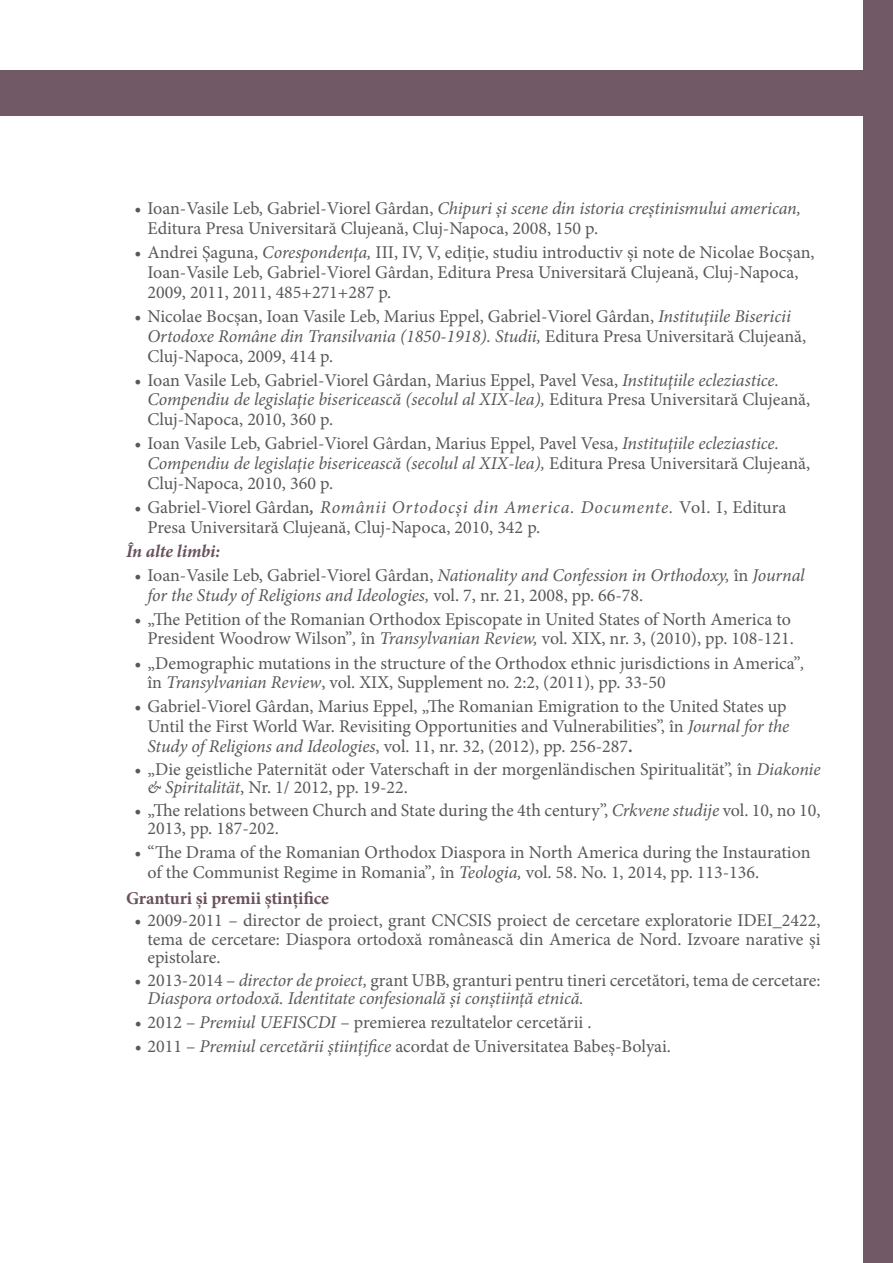
<style>
.page{position:relative;width:893px;height:1263px;background:#fff}
.page>*{position:absolute;margin:0;border:0;box-sizing:border-box;transform-origin:0 0}
.t1{font:18px/19.8px "Minion Pro";color:#57585a}
.t2{font:italic 18px/19.8px "Minion Pro";letter-spacing:-.01em;color:#57585a}
.t3{font:700 18px "Minion Pro";letter-spacing:-.015em;color:#69515d}
.t4{font:italic 700 18px "Minion Pro";letter-spacing:-.01em;color:#69515d}
.s1{font-style:italic}
.s2{font-weight:700;font-style:italic}
.s3{font-style:normal}
.s4{font-weight:700}
</style>
<div class="page">
<div style="left:863px;top:0;width:30px;height:1263px;background:#715a65"></div>
<div style="left:0;top:70px;width:893px;height:46px;background:#715a65"></div>
<p class="t1" style="left:147px;top:199px;width:655px;text-indent:-13px">• Ioan-Vasile Leb, Gabriel-Viorel Gârdan, <span class="s1">Chipuri şi scene din istoria creştinismului american,<br></span>Editura Presa Universitară Clujeană, Cluj-Napoca, 2008, 150 p.</p>
<p class="t1" style="left:147px;top:243px;width:669px;text-indent:-13px">• Andrei Şaguna, <span class="s1">Corespondenţa,</span> III, IV, V, ediţie, studiu introductiv şi note de Nicolae Bocşan,<br>Ioan-Vasile Leb, Gabriel-Viorel Gârdan, Editura Presa Universitară Clujeană, Cluj-Napoca,<br>2009, 2011, 2011, 485+271+287 p.</p>
<p class="t1" style="left:147px;top:306px;width:660px;text-indent:-13px">• Nicolae Bocşan, Ioan Vasile Leb, Marius Eppel, Gabriel-Viorel Gârdan, <span class="s1">Instituţiile Bisericii<br>Ortodoxe Române din Transilvania (1850-1918). Studii,</span> Editura Presa Universitară Clujeană,<br>Cluj-Napoca, 2009, 414 p.</p>
<p class="t1" style="left:147px;top:370px;width:664px;text-indent:-13px">• Ioan Vasile Leb, Gabriel-Viorel Gârdan, Marius Eppel, Pavel Vesa, <span class="s1">Instituţiile ecleziastice.<br>Compendiu de legislaţie bisericească (secolul al XIX-lea),</span> Editura Presa Universitară Clujeană,<br>Cluj-Napoca, 2010, 360 p.</p>
<p class="t1" style="left:147px;top:434px;width:664px;text-indent:-13px">• Ioan Vasile Leb, Gabriel-Viorel Gârdan, Marius Eppel, Pavel Vesa, <span class="s1">Instituţiile ecleziastice.<br>Compendiu de legislaţie bisericească (secolul al XIX-lea),</span> Editura Presa Universitară Clujeană,<br>Cluj-Napoca, 2010, 360 p.</p>
<p class="t1" style="left:147px;top:497px;width:640px;text-indent:-13px">• Gabriel-Viorel Gârdan<span class="s2">,</span> <span class="s1">Românii Ortodocşi din America. Documente.</span> Vol. I, Editura<br>Presa Universitară Clujeană, Cluj-Napoca, 2010, 342 p.</p>
<p class="t4" style="left:126px;top:538px;width:96px">În alte limbi:</p>
<p class="t2" style="left:147px;top:565px;width:659px;text-indent:-13px"><span class="s3">• Ioan-Vasile Leb, Gabriel-Viorel Gârdan,</span> Nationality and Confession in Orthodoxy, <span class="s3">în</span> Journal for the Study of Religions and Ideologies, <span class="s3">vol. 7, nr. 21, 2008, pp. 66-78.</span></p>
<p class="t1" style="left:135px;top:609px;width:661px;text-align:right">• „The Petition of the Romanian Orthodox Episcopate in United States of North America to<br>President Woodrow Wilson”<span class="s1">,</span> în <span class="s1">Transylvanian Review,</span> vol. XIX, nr. 3, (2010), pp. 108-121.</p>
<p class="t1" style="left:147px;top:653px;width:659px;text-indent:-13px">• „Demographic mutations in the structure of the Orthodox ethnic jurisdictions in America”<span class="s1">, </span>în <span class="s1">Transylvanian Review</span>, vol. XIX, Supplement no. 2:2, (2011), pp. 33-50</p>
<p class="t1" style="left:147px;top:697px;width:643px;text-indent:-13px">• Gabriel-Viorel Gârdan, Marius Eppel, „The Romanian Emigration to the United States up<br>Until the First World War. Revisiting Opportunities and Vulnerabilities”, în <span class="s1">Journal for the<br>Study of Religions and Ideologies</span>, vol. 11, nr. 32, (2012), pp. 256-287<span class="s4">.</span></p>
<p class="t1" style="left:147px;top:760px;width:675px;line-height:18.5px;text-indent:-13px">• „Die geistliche Paternität oder Vaterschaft in der morgenländischen Spiritualität”, în <span class="s1">Diakonie &amp; Spiritalität</span>, Nr. 1/ 2012, pp. 19-22.</p>
<p class="t1" style="left:147px;top:801px;width:675px;line-height:18.5px;text-indent:-13px">• „The relations between Church and State during the 4th century”, <span class="s1">Crkvene studije</span> vol. 10, no 10,<br>2013, pp. 187-202.</p>
<p class="t1" style="left:147px;top:842px;width:665px;text-indent:-13px">• “The Drama of the Romanian Orthodox Diaspora in North America during the Instauration of the Communist Regime in Romania”<span class="s1">,</span> în <span class="s1">Teologia,</span> vol. 58. No. 1, 2014, pp. 113-136.</p>
<p class="t3" style="left:126px;top:885px;width:205px">Granturi și premii ștințifice</p>
<p class="t1" style="left:147px;top:911px;width:675px;line-height:18.5px;text-align:justify;text-indent:-13px">• 2009-2011 – director de proiect, grant CNCSIS proiect de cercetare exploratorie IDEI_2422, tema de cercetare: Diaspora ortodoxă românească din America de Nord. Izvoare narative şi epistolare.</p>
<p class="t2" style="left:147px;top:971px;width:675px;line-height:18.5px;text-indent:-13px"><span class="s3">• 2013-2014 –</span> director de proiect, <span class="s3">grant UBB, granturi pentru tineri cercetători, tema de cercetare:<br></span>Diaspora ortodoxă. Identitate confesională și conștiință etnică.</p>
<p class="t1" style="left:135px;top:1012px;width:458px">• 2012 – <span class="s1">Premiul UEFISCDI</span> – premierea rezultatelor cercetării .</p>
<p class="t1" style="left:135px;top:1037px;width:538px">• 2011 – <span class="s1">Premiul cercetării ştiinţifice</span> acordat de Universitatea Babeş-Bolyai.</p>
</div>
